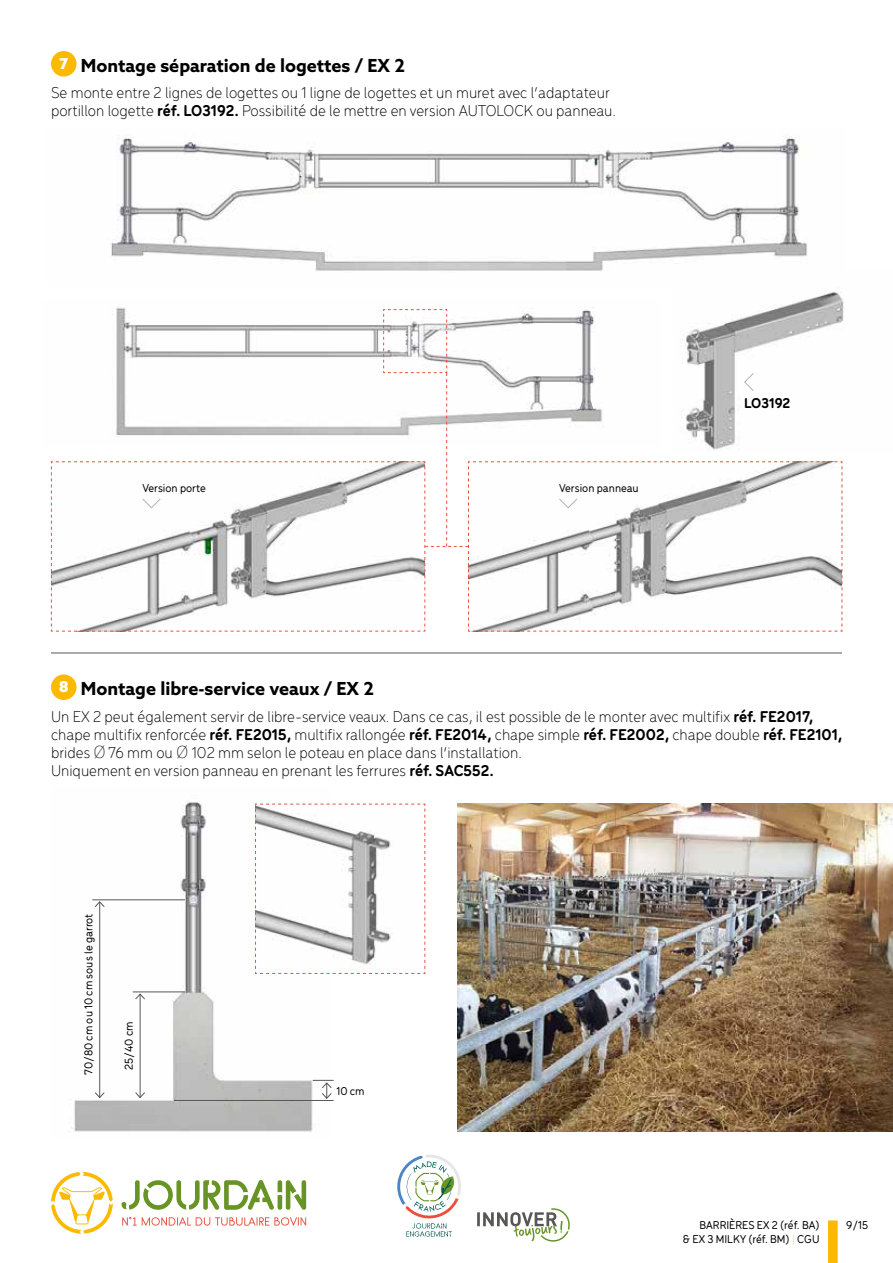
<style>
.page{position:relative;width:893px;height:1263px;background:#fff}
.page>*{position:absolute;margin:0;border:0;box-sizing:border-box;transform-origin:0 0}
.t1{font:700 18px "Azo Sans";color:#000}
.t2{font:300 16.5px/18px "Menco";color:#000}
.t3{font:700 15px "Menco";color:#000}
.t4{font:500 12px "Menco";color:#000}
.s1{font-weight:700}
.s2{font-family:"Darkmode Darkmode On X Light";font-weight:400}
.s3{font-weight:100;color:#79ac2c}
</style>
<div class="page">
<div style="left:828px;top:1220px;width:10px;height:43px;background:#fbba00"></div>
<svg style="left:122px;top:1217px;width:184px;height:8px"></svg>
<svg style="left:122px;top:1180px;width:184px;height:30px"></svg>
<svg style="left:51px;top:1172px;width:62px;height:62px"></svg>
<svg style="left:477px;top:1208px;width:93px;height:34px"></svg>
<svg style="left:397px;top:1155px;width:64px;height:81px"></svg>
<img style="left:458px;top:804px;width:435px;height:327px">
<div style="left:51px;top:51px;width:26px;height:26px;background:#fbba00;border-radius:50%"></div>
<div style="left:51px;top:674px;width:26px;height:26px;background:#fbba00;border-radius:50%"></div>
<hr style="left:51px;top:653px;width:791px;height:1px;background:#575756">
<img style="left:110px;top:135px;width:697px;height:136px">
<img style="left:673px;top:270px;width:171px;height:48px">
<img style="left:71px;top:801px;width:259px;height:331px">
<svg style="left:255px;top:803px;width:171px;height:171px"></svg>
<hr style="left:99px;top:902px;width:1px;height:195px;background:#575756">
<svg style="left:95px;top:1092px;width:10px;height:6px"></svg>
<svg style="left:95px;top:901px;width:10px;height:6px"></svg>
<hr style="left:140px;top:994px;width:1px;height:103px;background:#575756">
<svg style="left:135px;top:1092px;width:10px;height:6px"></svg>
<svg style="left:135px;top:993px;width:10px;height:7px"></svg>
<hr style="left:174px;top:1100px;width:160px;height:1px;background:#575756">
<hr style="left:92px;top:899px;width:93px;height:1px;background:#575756">
<hr style="left:133px;top:992px;width:52px;height:1px;background:#575756">
<svg style="left:313px;top:1080px;width:21px;height:19px"></svg>
<svg style="left:51px;top:309px;width:792px;height:323px"></svg>
<p class="t1" style="left:59px;top:53px;width:347px"><sup>7</sup> Montage séparation de logettes / EX 2</p>
<p class="t2" style="left:51px;top:83px;width:566px">Se monte entre 2 lignes de logettes ou 1 ligne de logettes et un muret avec l’adaptateur portillon logette <span class="s1">réf. LO3192.</span> Possibilité de le mettre en version AUTOLOCK ou panneau.</p>
<p class="t4" style="left:142px;top:479px;width:65px">Version porte</p>
<p class="t4" style="left:559px;top:479px;width:81px">Version panneau</p>
<p class="t3" style="left:744px;top:392px;width:48px">LO3192</p>
<p class="t1" style="left:59px;top:677px;width:317px"><sup>8</sup> Montage libre-service veaux / EX 2</p>
<p class="t2" style="left:51px;top:706px;width:793px">Un EX 2 peut également servir de libre-service veaux. Dans ce cas, il est possible de le monter avec multifix <span class="s1">réf. FE2017, </span>chape multifix renforcée <span class="s1">réf. FE2015,</span> multifix rallongée <span class="s1">réf. FE2014,</span> chape simple <span class="s1">réf. FE2002,</span> chape double <span class="s1">réf. FE2101, </span>brides <span class="s2">Ø</span> 76 mm ou <span class="s2">Ø</span> 102 mm selon le poteau en place dans l’installation.<br>Uniquement en version panneau en prenant les ferrures <span class="s1">réf. SAC552.</span></p>
<p class="t4" style="left:80px;top:1075px;width:163px;rotate:-90deg">70/80 cm ou 10 cm sous le garrot</p>
<p class="t4" style="left:120px;top:1070px;width:50px;rotate:-90deg">25/40 cm</p>
<p class="t4" style="left:336px;top:1083px;width:30px">10 cm</p>
<p class="t4" style="left:699px;top:1217px;width:121px">BARRIÈRES EX 2 (réf. BA)</p>
<p class="t4" style="left:846px;top:1217px;width:24px">9/15</p>
<p class="t4" style="left:683px;top:1230px;width:138px">&amp; EX 3 MILKY (réf. BM) <span class="s3">|</span> CGU</p>
</div>
